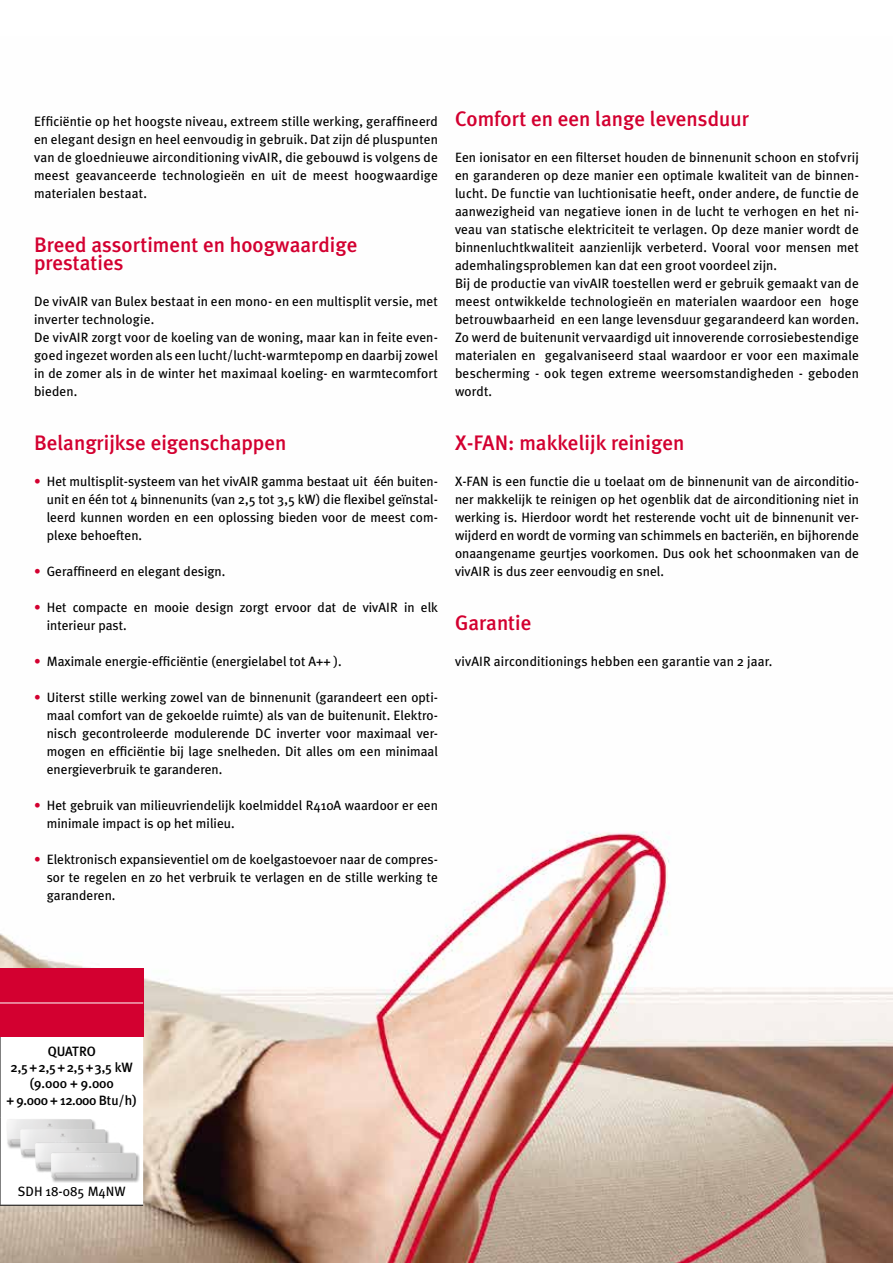
<style>
.page{position:relative;width:893px;height:1263px;background:#fff}
.page>*{position:absolute;margin:0;border:0;box-sizing:border-box;transform-origin:0 0}
.Sottotitolo{font:500 21px/18px "Meta Plus";color:#d30030}
.Testo{font:13.5px/18px "Meta Plus";color:#000;text-align:justify}
.Sottotitolo-2{font:13.5px/18px "Meta Plus";color:#000;text-align:justify}
.t1{font:500 13.5px/16.2px "Meta Plus";letter-spacing:-.01em;color:#000;text-align:center}
.s1{color:#d30030}
</style>
<div class="page">
<img style="left:0;top:831px;width:893px;height:432px">
<div style="left:0;top:969px;width:143px;height:34px;background:#d30030"></div>
<div style="left:0;top:1003px;width:143px;height:34px;background:#d30030"></div>
<hr style="left:0;top:1002px;width:143px;height:1px;background:#fff">
<svg style="left:0;top:1037px;width:143px;height:168px"></svg>
<hr style="left:0;top:1205px;width:143px;height:1px;background:#000">
<div style="left:6px;top:1119px;width:134px;height:64px;background:#000;opacity:.35"></div>
<img style="left:7px;top:1119px;width:85px;height:25px">
<img style="left:20px;top:1129px;width:86px;height:26px">
<img style="left:35px;top:1142px;width:86px;height:26px">
<img style="left:51px;top:1152px;width:85px;height:26px">
<p class="Testo" style="left:34px;top:112px;width:405px">Efficiëntie op het hoogste niveau, extreem stille werking, geraffineerd en elegant design en heel eenvoudig in gebruik. Dat zijn dé pluspunten van de gloednieuwe airconditioning vivAIR, die gebouwd is volgens de meest geavanceerde technologieën en uit de meest hoogwaardige materialen bestaat.</p>
<p class="Sottotitolo" style="left:34px;top:236px;width:325px">Breed assortiment en hoogwaardige prestaties</p>
<p class="Testo" style="left:34px;top:292px;width:405px">De vivAIR van Bulex bestaat in een mono- en een multisplit versie, met inverter technologie.</p>
<p class="Testo" style="left:34px;top:328px;width:405px">De vivAIR zorgt voor de koeling van de woning, maar kan in feite even&shy;goed ingezet worden als een lucht/lucht-warmtepomp en daarbij zowel in de zomer als in de winter het maximaal koeling- en warmtecomfort bieden.</p>
<p class="Sottotitolo" style="left:34px;top:434px;width:254px">Belangrijkse eigenschappen</p>
<p class="Testo" style="left:47px;top:472px;width:393px;text-indent:-13px"><span class="s1">•</span> Het multisplit-systeem van het vivAIR gamma bestaat uit één buiten&shy;unit en één tot 4 binnenunits (van 2,5 tot 3,5 kW) die flexibel geïnstal&shy;leerd kunnen worden en een oplossing bieden voor de meest com&shy;plexe behoeften.</p>
<p class="Testo" style="left:34px;top:562px;width:193px"><span class="s1">•</span> Geraffineerd en elegant design.</p>
<p class="Testo" style="left:47px;top:598px;width:393px;text-indent:-13px"><span class="s1">•</span> Het compacte en mooie design zorgt ervoor dat de vivAIR in elk interieur past.</p>
<p class="Testo" style="left:34px;top:652px;width:309px"><span class="s1">•</span> Maximale energie-efficiëntie (energielabel tot A++ ).</p>
<p class="Testo" style="left:47px;top:688px;width:393px;text-indent:-13px"><span class="s1">•</span> Uiterst stille werking zowel van de binnenunit (garandeert een opti&shy;maal comfort van de gekoelde ruimte) als van de buitenunit. Elektro&shy;nisch gecontroleerde modulerende DC inverter voor maximaal ver&shy;mogen en efficiëntie bij lage snelheden. Dit alles om een minimaal energieverbruik te garanderen.</p>
<p class="Testo" style="left:47px;top:796px;width:393px;text-indent:-13px"><span class="s1">•</span> Het gebruik van milieuvriendelijk koelmiddel R410A waardoor er een minimale impact is op het milieu.</p>
<p class="Testo" style="left:47px;top:850px;width:393px;text-indent:-13px"><span class="s1">•</span> Elektronisch expansieventiel om de koelgastoevoer naar de compres&shy;sor te regelen en zo het verbruik te verlagen en de stille werking te garanderen.</p>
<p class="Sottotitolo" style="left:455px;top:110px;width:296px">Comfort en een lange levensduur</p>
<p class="Testo" style="left:455px;top:148px;width:405px">Een ionisator en een filterset houden de binnenunit schoon en stofvrij en garanderen op deze manier een optimale kwaliteit van de binnen&shy;lucht. De functie van luchtionisatie heeft, onder andere, de functie de aanwezigheid van negatieve ionen in de lucht te verhogen en het ni&shy;veau van statische elektriciteit te verlagen. Op deze manier wordt de binnenluchtkwaliteit aanzienlijk verbeterd. Vooral voor mensen met ademhalingsproblemen kan dat een groot voordeel zijn.</p>
<p class="Testo" style="left:455px;top:274px;width:405px">Bij de productie van vivAIR toestellen werd er gebruik gemaakt van de meest ontwikkelde technologieën en materialen waardoor een hoge betrouwbaarheid en een lange levensduur gegarandeerd kan worden.<br>Zo werd de buitenunit vervaardigd uit innoverende corrosiebestendige materialen en gegalvaniseerd staal waardoor er voor een maximale bescherming - ook tegen extreme weersomstandigheden - geboden wordt.</p>
<p class="Sottotitolo" style="left:455px;top:434px;width:231px">X-FAN: makkelijk reinigen</p>
<p class="Sottotitolo-2" style="left:455px;top:472px;width:405px">X-FAN is een functie die u toelaat om de binnenunit van de airconditio&shy;ner makkelijk te reinigen op het ogenblik dat de airconditioning niet in werking is. Hierdoor wordt het resterende vocht uit de binnenunit ver&shy;wijderd en wordt de vorming van schimmels en bacteriën, en bijhorende onaangename geurtjes voorkomen. Dus ook het schoonmaken van de vivAIR is dus zeer eenvoudig en snel.</p>
<p class="Sottotitolo" style="left:455px;top:614px;width:78px">Garantie</p>
<p class="Testo" style="left:455px;top:652px;width:319px">vivAIR airconditionings hebben een garantie van 2 jaar.</p>
<p class="t1" style="left:7px;top:1043px;width:132px">QUATRO<br>2,5+2,5+2,5+3,5 kW (9.000 + 9.000<br>+ 9.000 + 12.000 Btu/h)</p>
<p class="Testo" style="left:18px;top:1182px;width:109px">SDH 18-085 M4NW</p>
</div>
